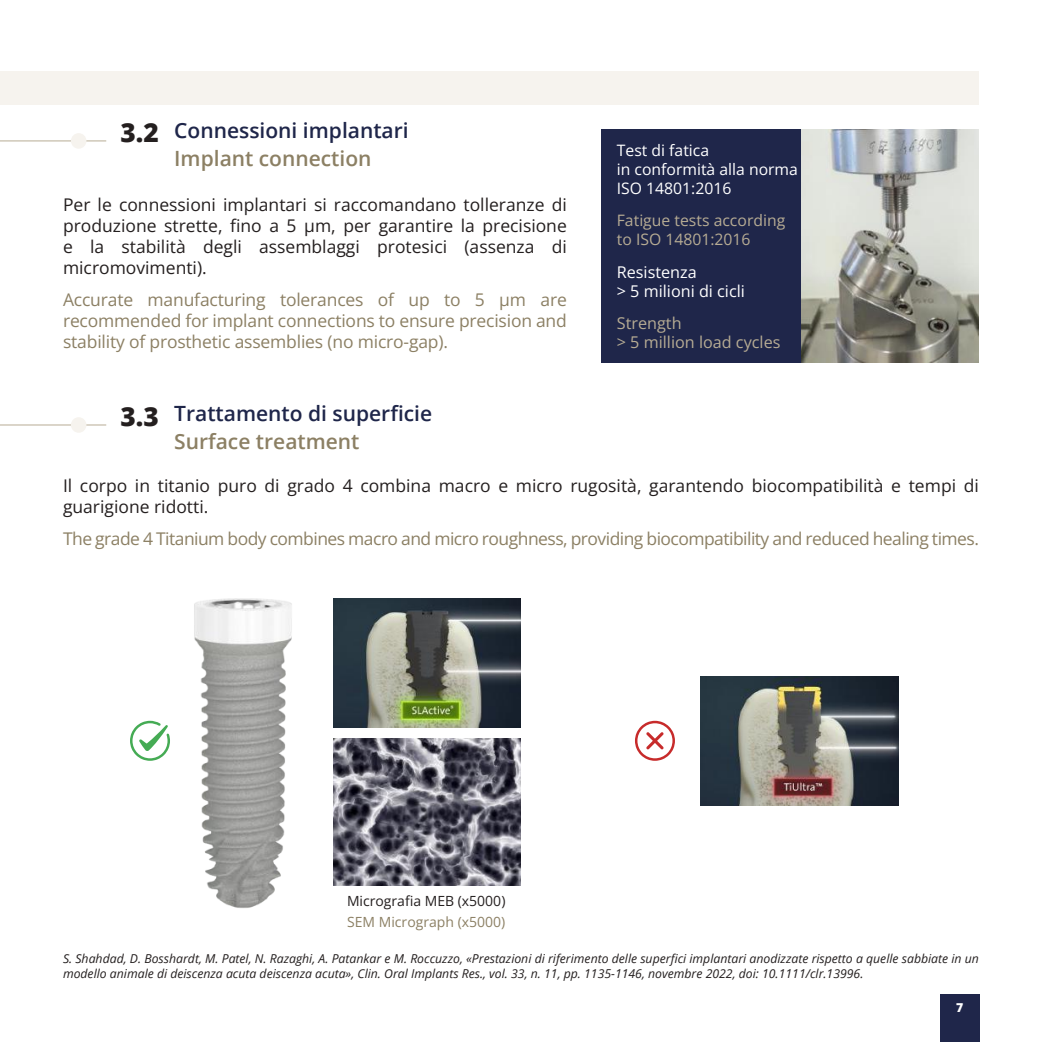
<style>
.page{position:relative;width:1042px;height:1042px;background:#fff}
.page>*{position:absolute;margin:0;border:0;box-sizing:border-box;transform-origin:0 0}
.t1{font:600 21px/28px "Open Sans";color:#1f264a}
.t2{font:17.5px/21px "Open Sans";color:#241f1f;text-align:justify}
.t3{font:17.5px/21px "Open Sans";letter-spacing:-.03em;color:#8c8064;text-align:justify}
.t4{font:16.8px "Calibri";letter-spacing:-.015em;color:#000}
.t5{font:16.28px/19.4px "Open Sans";color:#b7ac94}
.t6{font:16.28px/19.4px "Open Sans";color:#fff}
.t7{font:15.75px/18.9px "Open Sans";color:#fff}
.t8{font:15.75px/18.9px "Open Sans";color:#b7ac94}
.t9{font:14px "Open Sans";color:#241f1f}
.t10{font:14px "Open Sans";color:#8c8064}
.t11{font:italic 12.25px/14.7px "Open Sans";color:#241f1f}
.t12{font:800 12.25px "Open Sans";color:#fff}
.s1{font-weight:800;font-size:26.25px;color:#241f1f}
.s2{color:#8c8064}
</style>
<div class="page">
<img style="left:800px;top:129px;width:179px;height:233px">
<div style="left:601px;top:129px;width:199px;height:233px;background:#1f264a"></div>
<svg style="left:333px;top:598px;width:188px;height:130px;background:#5e675f"></svg>
<img style="left:700px;top:676px;width:198px;height:129px">
<svg style="left:333px;top:739px;width:188px;height:147px;background:#6a6974"></svg>
<svg style="left:130px;top:721px;width:38px;height:40px"></svg>
<svg style="left:635px;top:721px;width:40px;height:40px"></svg>
<img style="left:168px;top:598px;width:124px;height:310px">
<div style="left:940px;top:995px;width:39px;height:47px;background:#1f264a"></div>
<div style="left:0;top:71px;width:979px;height:34px;background:#f6f3ee"></div>
<hr style="left:0;top:140px;width:106px;height:1px;background:#b7ac94">
<div style="left:71px;top:133px;width:15px;height:16px;background:#f6f3ee;border-radius:50%"></div>
<hr style="left:0;top:424px;width:106px;height:1px;background:#b7ac94">
<div style="left:71px;top:417px;width:15px;height:16px;background:#f6f3ee;border-radius:50%"></div>
<h1 class="t1" style="left:174px;top:116px;width:236px;text-indent:-54px"><span class="s1">3.2</span> Connessioni implantari<br><span class="s2">Implant connection</span></h1>
<h2 class="t2" style="left:63px;top:194px;width:505px">Per le connessioni implantari si raccomandano tolleranze di produzione strette, fino a 5 μm, per garantire la precisione e la stabilità degli assemblaggi protesici (assenza di micromovimenti).</h2>
<h2 class="t3" style="left:63px;top:289px;width:505px">Accurate manufacturing tolerances of up to 5 μm are recommended for implant connections to ensure precision and stability of prosthetic assemblies (no micro-gap).</h2>
<h1 class="t1" style="left:174px;top:399px;width:259px;text-indent:-54px"><span class="s1">3.3</span> Trattamento di superficie<br><span class="s2">Surface treatment</span></h1>
<p class="t7" style="left:617px;top:141px;width:183px">Test di fatica<br>in conformità alla norma<br>ISO 14801:2016</p>
<p class="t8" style="left:617px;top:210px;width:170px">Fatigue tests according to ISO 14801:2016</p>
<h3 class="t6" style="left:617px;top:262px;width:130px">Resistenza<br>&gt; 5 milioni di cicli</h3>
<h3 class="t5" style="left:617px;top:313px;width:165px">Strength<br>&gt; 5 million load cycles</h3>
<h2 class="t2" style="left:63px;top:475px;width:917px">Il corpo in titanio puro di grado 4 combina macro e micro rugosità, garantendo biocompatibilità e tempi di guarigione ridotti.</h2>
<h2 class="t3" style="left:63px;top:527px;width:917px">The grade 4 Titanium body combines macro and micro roughness, providing biocompatibility and reduced healing times.</h2>
<p class="t9" style="left:347px;top:891px;width:160px">Micrografia MEB (x5000)</p>
<p class="t10" style="left:347px;top:912px;width:160px">SEM Micrograph (x5000)</p>
<h3 class="t4" style="left:331px;top:897px;width:179px">Micrographie MEB (x5000)</h3>
<p class="t11" style="left:63px;top:951px;width:917px">S. Shahdad, D. Bosshardt, M. Patel, N. Razaghi, A. Patankar e M. Roccuzzo, «Prestazioni di riferimento delle superfici implantari anodizzate rispetto a quelle sabbiate in un modello animale di deiscenza acuta deiscenza acuta», Clin. Oral Implants Res., vol. 33, n. 11, pp. 1135-1146, novembre 2022, doi: 10.1111/clr.13996.</p>
<p class="t12" style="left:956px;top:998px;width:9px">7</p>
</div>
